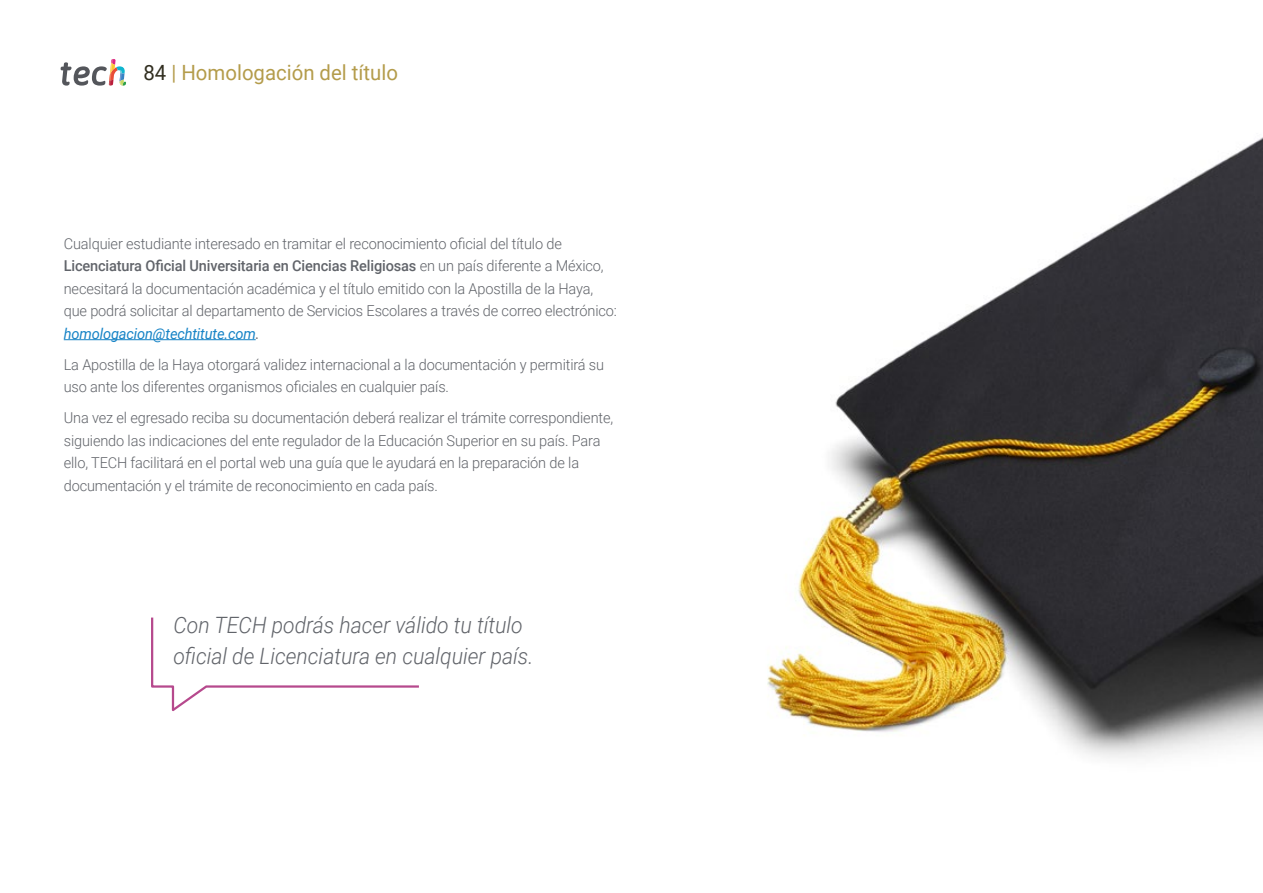
<style>
.page{position:relative;width:1263px;height:893px;background:#fff}
.page>*{position:absolute;margin:0;border:0;box-sizing:border-box;transform-origin:0 0}
.t1{font:italic 300 22.5px/31.5px "Roboto";color:#61646a;scale:.94 1}
.t2{font:21px "Roboto";color:#b49c4b}
.t3{font:300 15px/22.5px "Roboto";letter-spacing:-.01em;color:#61646a}
.s1{color:#312e20}
.s2{font-weight:500}
.s3{font-weight:400;font-style:italic;color:#1683c6}
.s4{font-weight:400;font-style:italic}
</style>
<div class="page">
<hr style="left:64px;top:339px;width:192px;height:1px;background:#1683c6">
<svg style="left:151px;top:617px;width:268px;height:95px"></svg>
<svg style="left:61px;top:59px;width:65px;height:27px"></svg>
<img style="left:767px;top:137px;width:496px;height:621px">
<h2 class="t2" style="left:144px;top:57px;width:256px"><span class="s1">84</span> | Homologación del título</h2>
<p class="t3" style="left:64px;top:231px;width:555px">Cualquier estudiante interesado en tramitar el reconocimiento oficial del título de <span class="s2">Licenciatura Oficial Universitaria en Ciencias Religiosas</span> en un país diferente a México, necesitará la documentación académica y el título emitido con la Apostilla de la Haya, que podrá solicitar al departamento de Servicios Escolares a través de correo electrónico: <span class="s3">homologacion@techtitute.com</span><span class="s4">.</span></p>
<p class="t3" style="left:64px;top:352px;width:542px">La Apostilla de la Haya otorgará validez internacional a la documentación y permitirá su uso ante los diferentes organismos oficiales en cualquier país.</p>
<p class="t3" style="left:64px;top:406px;width:551px">Una vez el egresado reciba su documentación deberá realizar el trámite correspondiente, siguiendo las indicaciones del ente regulador de la Educación Superior en su país. Para ello, TECH facilitará en el portal web una guía que le ayudará en la preparación de la documentación y el trámite de reconocimiento en cada país.</p>
<h1 class="t1" style="left:173px;top:608px;width:385px">Con TECH podrás hacer válido tu título oficial de Licenciatura en cualquier país.</h1>
</div>
